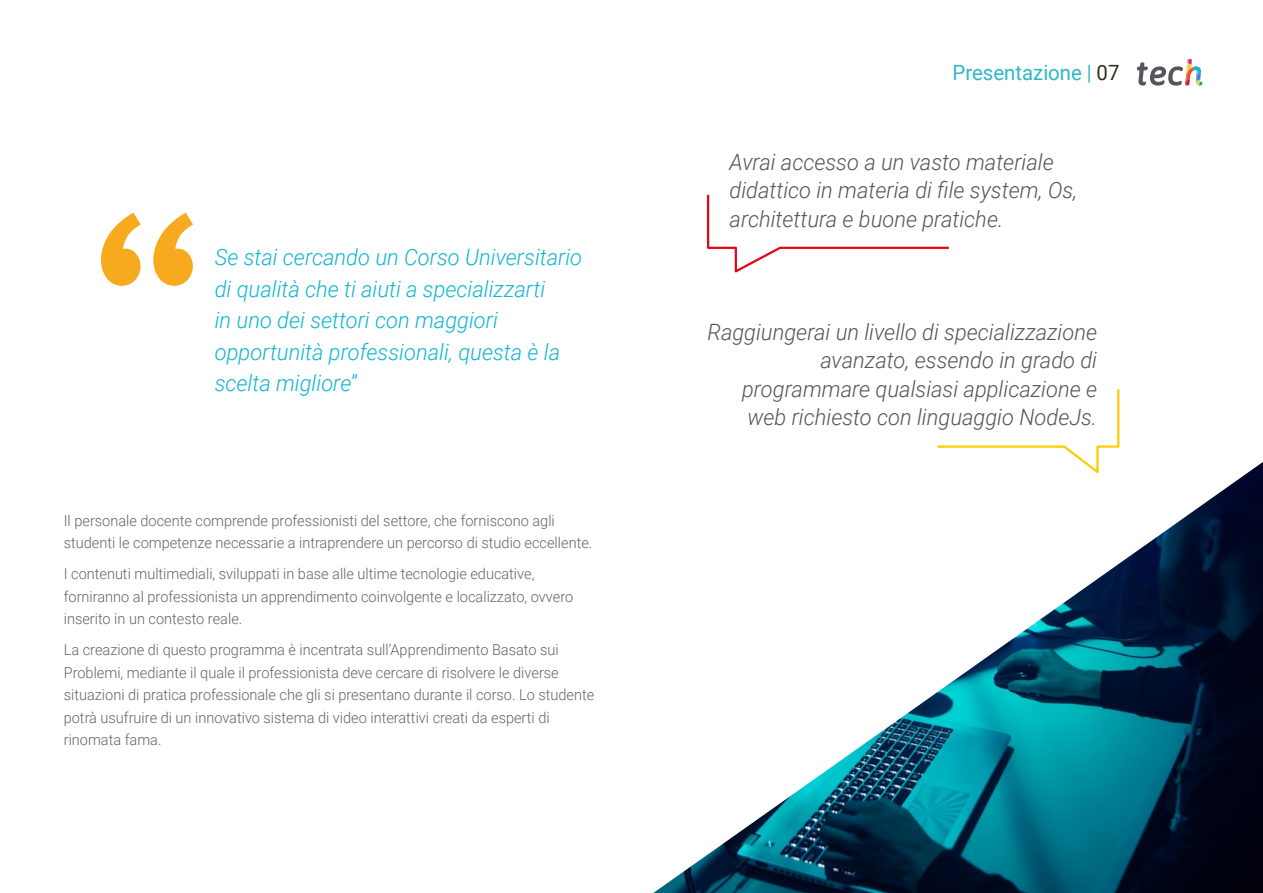
<style>
.page{position:relative;width:1263px;height:893px;background:#fff}
.page>*{position:absolute;margin:0;border:0;box-sizing:border-box;transform-origin:0 0}
.t1{font:italic 300 22.5px/28.5px "Roboto";color:#52555b;text-align:right}
.t2{font:italic 300 22.5px/31.5px "Roboto";color:#0fb6cf}
.t3{font:21px "Roboto";color:#2db8c5}
.t4{font:300 15px/22.5px "Roboto";color:#61646a}
.s1{font-style:normal}
.s2{color:#312e20}
</style>
<div class="page">
<svg style="left:101px;top:213px;width:92px;height:73px"></svg>
<svg style="left:937px;top:389px;width:183px;height:73px"></svg>
<svg style="left:707px;top:194px;width:242px;height:79px"></svg>
<svg style="left:1137px;top:59px;width:65px;height:27px"></svg>
<img style="left:653px;top:462px;width:610px;height:431px">
<h1 class="t2" style="left:215px;top:241px;width:369px">Se stai cercando un Corso Universitario di qualità che ti aiuti a specializzarti<br>in uno dei settori con maggiori opportunità professionali, questa è la scelta migliore<span class="s1">”</span></h1>
<p class="t4" style="left:64px;top:509px;width:530px">Il personale docente comprende professionisti del settore, che forniscono agli studenti le competenze necessarie a intraprendere un percorso di studio eccellente.</p>
<p class="t4" style="left:64px;top:562px;width:511px">I contenuti multimediali, sviluppati in base alle ultime tecnologie educative, forniranno al professionista un apprendimento coinvolgente e localizzato, ovvero inserito in un contesto reale.</p>
<p class="t4" style="left:64px;top:638px;width:532px">La creazione di questo programma è incentrata sull’Apprendimento Basato sui Problemi, mediante il quale il professionista deve cercare di risolvere le diverse situazioni di pratica professionale che gli si presentano durante il corso. Lo studente potrà usufruire di un innovativo sistema di video interattivi creati da esperti di rinomata fama.</p>
<h2 class="t3" style="left:952px;top:57px;width:168px">Presentazione | <span class="s2">07</span></h2>
<h1 class="t1" style="left:729px;top:147px;width:349px;text-align:left">Avrai accesso a un vasto materiale didattico in materia di file system, Os, architettura e buone pratiche.</h1>
<h1 class="t1" style="left:707px;top:317px;width:391px">Raggiungerai un livello di specializzazione avanzato, essendo in grado di programmare qualsiasi applicazione e web richiesto con linguaggio NodeJs.</h1>
</div>
